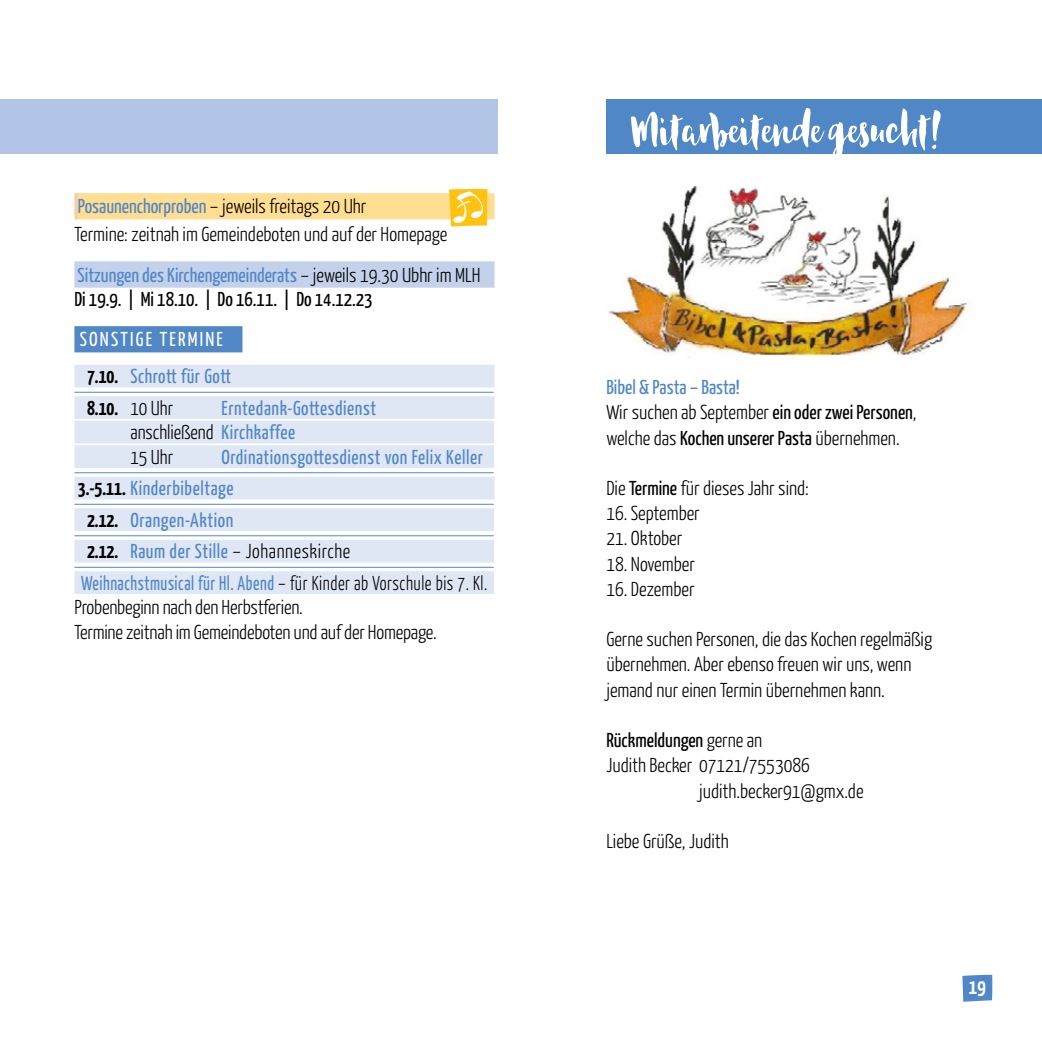
<style>
.page{position:relative;width:1042px;height:1042px;background:#fff}
.page>*{position:absolute;margin:0;border:0;box-sizing:border-box;transform-origin:0 0}
.t1{font:56px "Habanerosuli";color:#fff;scale:.95 1}
.t2{font:700 21px "Yanone Kaffeesatz";color:#fff}
.t3{font:300 20.12px/25.2px "Yanone Kaffeesatz";color:#000}
.t4{font:20.12px/24.5px "Yanone Kaffeesatz";letter-spacing:.03em;color:#5087c7}
.t5{font:20.12px/24.5px "Yanone Kaffeesatz";color:#000}
.t6{font:300 20.12px "Yanone Kaffeesatz";letter-spacing:.03em;color:#000;scale:.88 1}
.t7{font:20.12px/36.8px "Yanone Kaffeesatz";letter-spacing:.03em;color:#fff}
.t8{font:300 20.12px "Yanone Kaffeesatz";letter-spacing:.03em;color:#000}
.t9{font:700 20.12px "Yanone Kaffeesatz";color:#000}
.s1{font-weight:400;color:#5087c7}
.s2{color:#5087c7}
.s3{font-weight:300}
.s4{font-weight:700;color:#000}
.s5{font-weight:300;color:#000}
.s6{font-weight:700}
.s7{font-weight:400}
</style>
<div class="page">
<svg style="left:962px;top:975px;width:30px;height:26px"></svg>
<div style="left:0;top:99px;width:497px;height:55px;background:#b3c5e6"></div>
<div style="left:606px;top:99px;width:436px;height:55px;background:#5087c7"></div>
<svg style="left:74px;top:193px;width:4px;height:26px"></svg>
<div style="left:78px;top:193px;width:416px;height:26px;background:#ffdd91"></div>
<div style="left:74px;top:261px;width:420px;height:27px;background:#c4d1eb"></div>
<div style="left:74px;top:326px;width:168px;height:26px;background:#5087c7"></div>
<div style="left:74px;top:365px;width:420px;height:22px;background:#dfe6f4"></div>
<div style="left:74px;top:396px;width:420px;height:23px;background:#dfe6f4"></div>
<div style="left:74px;top:421px;width:420px;height:22px;background:#dfe6f4"></div>
<div style="left:74px;top:445px;width:420px;height:23px;background:#dfe6f4"></div>
<div style="left:74px;top:477px;width:420px;height:22px;background:#dfe6f4"></div>
<div style="left:74px;top:508px;width:420px;height:23px;background:#dfe6f4"></div>
<div style="left:74px;top:540px;width:420px;height:22px;background:#dfe6f4"></div>
<div style="left:74px;top:571px;width:420px;height:23px;background:#dfe6f4"></div>
<hr style="left:74px;top:392px;width:420px;height:1px;background:#5087c7">
<hr style="left:74px;top:472px;width:420px;height:1px;background:#5087c7">
<hr style="left:74px;top:504px;width:420px;height:1px;background:#5087c7">
<hr style="left:74px;top:535px;width:420px;height:1px;background:#5087c7">
<hr style="left:74px;top:567px;width:420px;height:1px;background:#5087c7">
<svg style="left:449px;top:189px;width:38px;height:37px"></svg>
<img style="left:608px;top:186px;width:363px;height:172px">
<p class="t3" style="left:74px;top:192px;width:374px;line-height:28px"><span class="s1">Posaunenchorproben</span> – jeweils freitags 20 Uhr<br>Termine: zeitnah im Gemeindeboten und auf der Homepage</p>
<p class="t5" style="left:74px;top:262px;width:407px"><span class="s2">Sitzungen des Kirchengemeinderats</span> <span class="s3">– jeweils 19.30 Ubhr im MLH<br></span>Di 19.9. | Mi 18.10. | Do 16.11. | Do 14.12.23</p>
<p class="t7" style="left:87px;top:320px;width:145px;text-indent:-7px">Sonstige Termine<br><span class="s4">7.10.</span> <span class="s2">Schrott für Gott</span></p>
<p class="t9" style="left:87px;top:395px;width:88px">8.10. <span class="s3">10 Uhr</span></p>
<p class="t4" style="left:130px;top:395px;width:247px;text-indent:91px">Erntedank-Gottesdienst <span class="s5">anschließend</span> Kirchkaffee<br><span class="s5">15 Uhr</span></p>
<p class="t4" style="left:221px;top:444px;width:263px">Ordinationsgottesdienst von Felix Keller</p>
<p class="t4" style="left:78px;top:475px;width:157px"><span class="s4">3.-5.11.</span> Kinderbibeltage</p>
<p class="t4" style="left:87px;top:507px;width:148px"><span class="s4">2.12.</span> Orangen-Aktion</p>
<p class="t8" style="left:87px;top:539px;width:265px"><span class="s6">2.12.</span> <span class="s1">Raum der Stille</span> – Johanneskirche</p>
<p class="t6" style="left:81px;top:570px;width:463px"><span class="s1">Weihnachstmusical für Hl. Abend</span> – für Kinder ab Vorschule bis 7. Kl.</p>
<p class="t3" style="left:74px;top:594px;width:364px;line-height:24.5px">Probenbeginn nach den Herbstferien.<br>Termine zeitnah im Gemeindeboten und auf der Homepage.</p>
<h1 class="t1" style="left:630px;top:101px;width:331px">Mitarbeitende gesucht!</h1>
<p class="t3" style="left:606px;top:374px;width:312px"><span class="s1">Bibel &amp; Pasta – Basta!<br></span>Wir suchen ab September <span class="s7">ein oder zwei Personen</span>, welche das <span class="s7">Kochen unserer Pasta</span> übernehmen.</p>
<p class="t3" style="left:606px;top:475px;width:204px">Die <span class="s7">Termine</span> für dieses Jahr sind:</p>
<p class="t3" style="left:606px;top:500px;width:95px">16. September</p>
<p class="t3" style="left:606px;top:525px;width:77px">21. Oktober</p>
<p class="t3" style="left:606px;top:550px;width:90px">18. November</p>
<p class="t3" style="left:606px;top:576px;width:90px">16. Dezember</p>
<p class="t3" style="left:606px;top:626px;width:327px">Gerne suchen Personen, die das Kochen regelmäßig übernehmen. Aber ebenso freuen wir uns, wenn jemand nur einen Termin übernehmen kann.</p>
<p class="t5" style="left:606px;top:727px;width:157px">Rückmeldungen <span class="s3">gerne an</span></p>
<p class="t3" style="left:606px;top:752px;width:205px">Judith Becker 07121/7553086</p>
<p class="t3" style="left:699px;top:777px;width:166px">judith.becker91@gmx.de</p>
<p class="t3" style="left:606px;top:828px;width:124px">Liebe Grüße, Judith</p>
<p class="t2" style="left:969px;top:974px;width:18px">19</p>
</div>
